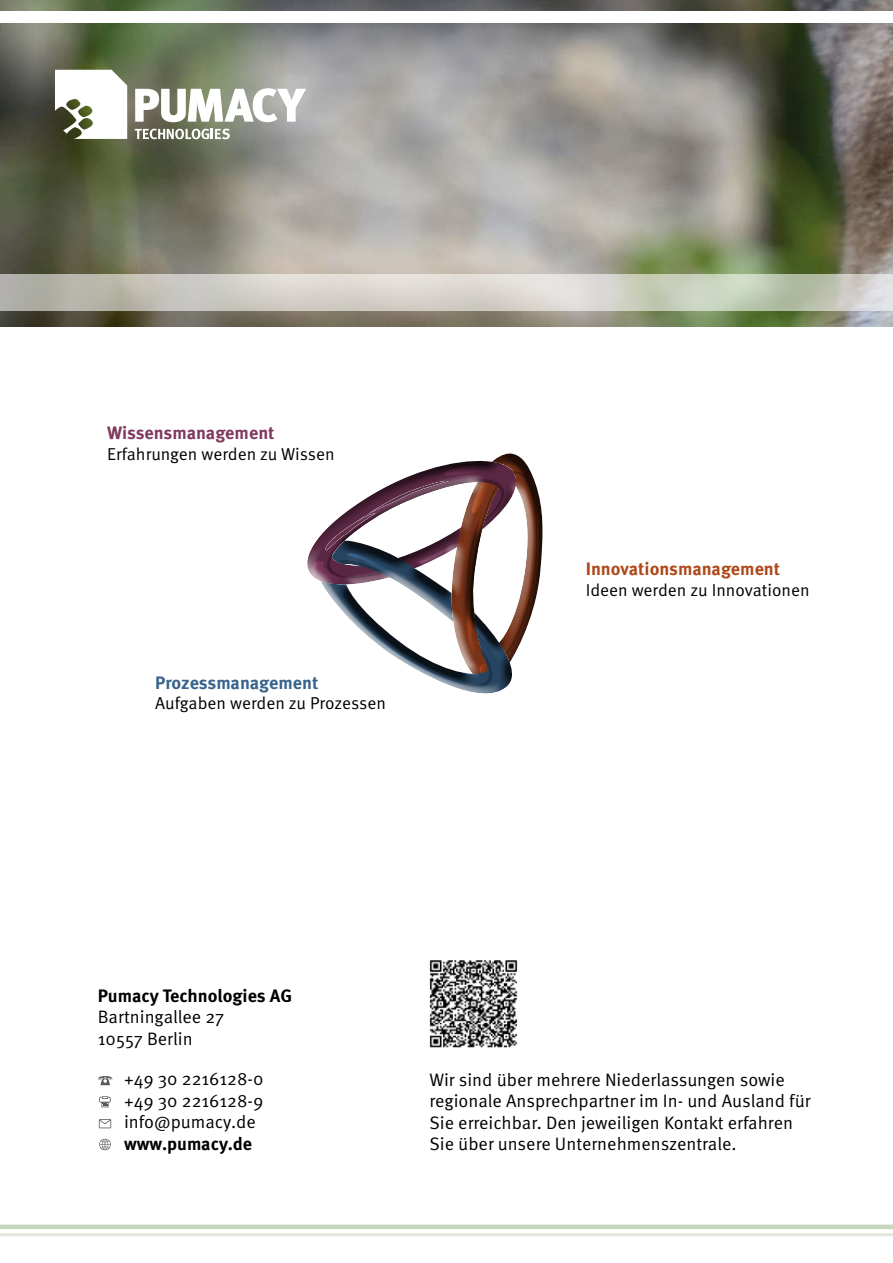
<style>
.page{position:relative;width:893px;height:1263px;background:#fff}
.page>*{position:absolute;margin:0;border:0;box-sizing:border-box;transform-origin:0 0}
.t1{font:18px/21.6px "Meta OT";color:#000}
.t2{font:700 18px "Meta OT";color:#000}
.t3{font:700 18px "Meta OT";color:#af491a}
.t4{font:700 18px "Meta OT";letter-spacing:-.005em;color:#38638c}
.t5{font:700 18px "Meta OT";color:#80395e}
.t6{font:17.25px "Meta OT";color:#000}
</style>
<div class="page">
<img style="left:0;top:0;width:893px;height:327px">
<div style="left:0;top:11px;width:893px;height:12px;background:#fff"></div>
<svg style="left:0;top:274px;width:893px;height:36px;background:#ccccc1"></svg>
<svg style="left:307px;top:453px;width:236px;height:241px"></svg>
<svg style="left:135px;top:88px;width:171px;height:34px"></svg>
<svg style="left:135px;top:129px;width:95px;height:10px"></svg>
<svg style="left:55px;top:70px;width:72px;height:69px"></svg>
<svg style="left:98px;top:1076px;width:14px;height:9px"></svg>
<svg style="left:99px;top:1096px;width:12px;height:11px"></svg>
<svg style="left:99px;top:1119px;width:12px;height:9px"></svg>
<svg style="left:99px;top:1139px;width:12px;height:11px"></svg>
<img style="left:429px;top:960px;width:89px;height:88px">
<div style="left:0;top:1224px;width:893px;height:5px;background:#c7d6bf"></div>
<hr style="left:0;top:1233px;width:893px;height:3px;background:#e4e7d9">
<p class="t5" style="left:107px;top:421px;width:169px">Wissensmanagement</p>
<p class="t6" style="left:107px;top:443px;width:229px">Erfahrungen werden zu Wissen</p>
<p class="t4" style="left:155px;top:671px;width:165px">Prozessmanagement</p>
<p class="t6" style="left:155px;top:693px;width:232px">Aufgaben werden zu Prozessen</p>
<p class="t3" style="left:586px;top:557px;width:196px">Innovationsmanagement</p>
<p class="t6" style="left:586px;top:579px;width:226px">Ideen werden zu Innovationen</p>
<p class="t2" style="left:98px;top:984px;width:196px">Pumacy Technologies AG</p>
<p class="t1" style="left:98px;top:1007px;width:128px">Bartningallee 27<br>10557 Berlin</p>
<p class="t1" style="left:124px;top:1068px;width:141px;text-align:justify">+49 30 2216128-0 +49 30 2216128-9 info@pumacy.de</p>
<p class="t2" style="left:124px;top:1132px;width:130px">www.pumacy.de</p>
<p class="t1" style="left:429px;top:1069px;width:383px">Wir sind über mehrere Niederlassungen sowie regionale Ansprechpartner im In- und Ausland für Sie erreichbar. Den jeweiligen Kontakt erfahren Sie über unsere Unternehmenszentrale.</p>
</div>
